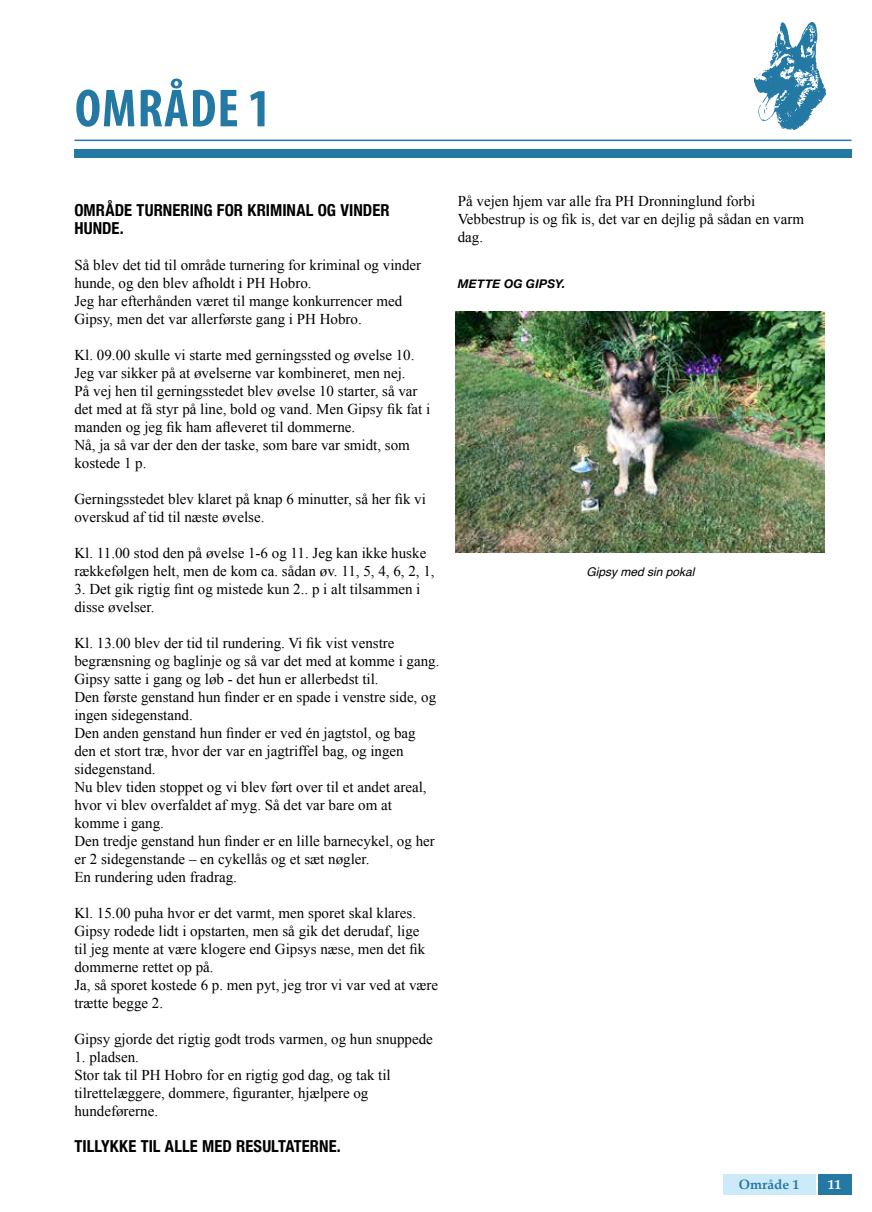
<style>
.page{position:relative;width:872px;height:1212px;background:#fff}
.page>*{position:absolute;margin:0;border:0;box-sizing:border-box;transform-origin:0 0}
.t1{font:700 condensed 54px "Myriad Pro";letter-spacing:.02em;color:#2478a4}
.t2{font:700 condensed 16.5px "Helvetica Neue";letter-spacing:.005em;color:#000}
.t3{font:15px/18px "Times New Roman";color:#000}
.t4{font:700 13.5px "Palatino Linotype";color:#2478a4}
.t5{font:700 13.5px "Palatino Linotype";color:#fff}
.t6{font:italic 12px "Helvetica";color:#000}
.t7{font:italic 700 12px "Helvetica Neue";letter-spacing:.02em;color:#000}
</style>
<div class="page">
<div style="left:723px;top:1174px;width:92px;height:20px;background:#cdeaf8"></div>
<div style="left:817px;top:1174px;width:34px;height:20px;background:#2478a4"></div>
<div style="left:74px;top:149px;width:777px;height:8px;background:#2478a4"></div>
<hr style="left:74px;top:140px;width:777px;height:1px;background:#2478a4">
<img style="left:754px;top:23px;width:71px;height:106px">
<img style="left:456px;top:311px;width:369px;height:242px">
<h1 class="t1" style="left:75px;top:75px;width:197px">OMRÅDE 1</h1>
<p class="t2" style="left:74px;top:196px;width:41px">OMRÅDE</p>
<p class="t2" style="left:137px;top:196px;width:254px">TURNERING FOR KRIMINAL OG VINDER</p>
<p class="t2" style="left:74px;top:214px;width:51px">HUNDE.</p>
<p class="t3" style="left:74px;top:256px;width:348px">Så blev det tid til område turnering for kriminal og vinder hunde, og den blev afholdt i PH Hobro.<br>Jeg har efterhånden været til mange konkurrencer med Gipsy, men det var allerførste gang i PH Hobro.</p>
<p class="t3" style="left:74px;top:346px;width:357px">Kl. 09.00 skulle vi starte med gerningssted og øvelse 10.<br>Jeg var sikker på at øvelserne var kombineret, men nej.<br>På vej hen til gerningsstedet blev øvelse 10 starter, så var det med at få styr på line, bold og vand. Men Gipsy fik fat i manden og jeg fik ham afleveret til dommerne.<br>Nå, ja så var der den der taske, som bare var smidt, som kostede 1 p.</p>
<p class="t3" style="left:74px;top:490px;width:353px">Gerningsstedet blev klaret på knap 6 minutter, så her fik vi overskud af tid til næste øvelse.</p>
<p class="t3" style="left:74px;top:544px;width:362px">Kl. 11.00 stod den på øvelse 1-6 og 11. Jeg kan ikke huske rækkefølgen helt, men de kom ca. sådan øv. 11, 5, 4, 6, 2, 1,</p>
<p class="t3" style="left:74px;top:580px;width:347px">3. Det gik rigtig fint og mistede kun 2.. p i alt tilsammen i disse øvelser.</p>
<p class="t3" style="left:74px;top:634px;width:366px">Kl. 13.00 blev der tid til rundering. Vi fik vist venstre begrænsning og baglinje og så var det med at komme i gang.<br>Gipsy satte i gang og løb - det hun er allerbedst til.<br>Den første genstand hun finder er en spade i venstre side, og ingen sidegenstand.<br>Den anden genstand hun finder er ved én jagtstol, og bag den et stort træ, hvor der var en jagtriffel bag, og ingen sidegenstand.<br>Nu blev tiden stoppet og vi blev ført over til et andet areal, hvor vi blev overfaldet af myg. Så det var bare om at komme i gang.<br>Den tredje genstand hun finder er en lille barnecykel, og her er 2 sidegenstande – en cykellås og et sæt nøgler.<br>En rundering uden fradrag.</p>
<p class="t3" style="left:74px;top:904px;width:365px">Kl. 15.00 puha hvor er det varmt, men sporet skal klares.<br>Gipsy rodede lidt i opstarten, men så gik det derudaf, lige<br>til jeg mente at være klogere end Gipsys næse, men det fik dommerne rettet op på.<br>Ja, så sporet kostede 6 p. men pyt, jeg tror vi var ved at være trætte begge 2.</p>
<p class="t3" style="left:74px;top:1030px;width:360px">Gipsy gjorde det rigtig godt trods varmen, og hun snuppede</p>
<p class="t3" style="left:74px;top:1048px;width:318px">1. pladsen.<br>Stor tak til PH Hobro for en rigtig god dag, og tak til tilrettelæggere, dommere, figuranter, hjælpere og hundeførerne.</p>
<p class="t2" style="left:74px;top:1132px;width:268px">TILLYKKE TIL ALLE MED RESULTATERNE.</p>
<p class="t3" style="left:458px;top:192px;width:348px">På vejen hjem var alle fra PH Dronninglund forbi<br>Vebbestrup is og fik is, det var en dejlig på sådan en varm dag.</p>
<p class="t7" style="left:458px;top:274px;width:109px">METTE OG GIPSY.</p>
<p class="t6" style="left:586px;top:562px;width:110px">Gipsy med sin pokal</p>
<p class="t4" style="left:739px;top:1175px;width:62px">Område 1</p>
<p class="t5" style="left:828px;top:1175px;width:15px">11</p>
</div>
